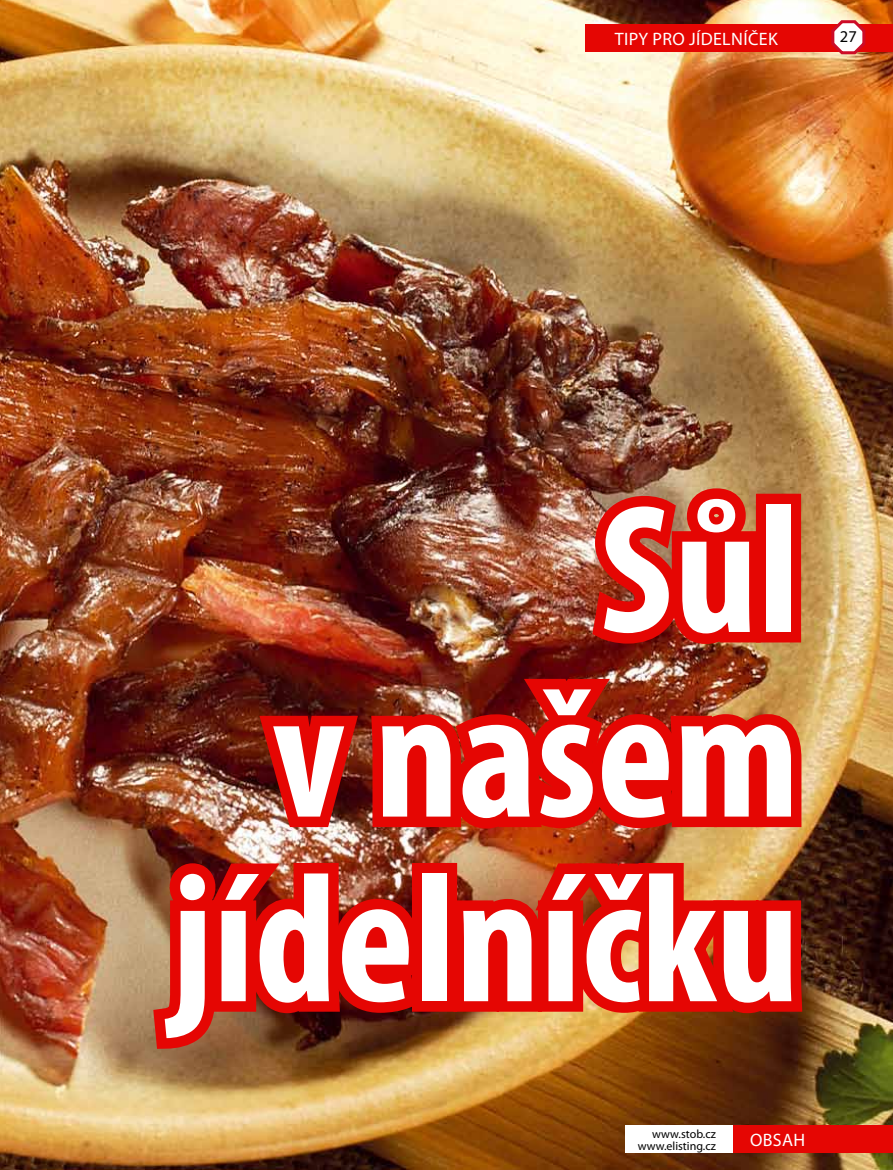
<style>
.page{position:relative;width:893px;height:1170px;background:#fff}
.page>*{position:absolute;margin:0;border:0;box-sizing:border-box;transform-origin:0 0}
.t1{font:700 condensed 184.5px/184.5px "Myriad Pro";color:#fff;text-align:right}
.t2{font:18px "Myriad Pro";letter-spacing:.02em;color:#fff}
.t3{font:16.5px "Myriad Pro";color:#000}
.t4{font:12px/12px "Myriad Pro";color:#000;text-align:right}
</style>
<div class="page">
<img style="left:0;top:0;width:893px;height:1169px">
<img style="left:575px;top:478px;width:197px;height:176px">
<div style="left:756px;top:493px;width:45px;height:149px;border:21px solid #e50603"></div>
<img style="left:247px;top:668px;width:565px;height:171px">
<img style="left:142px;top:845px;width:288px;height:215px">
<div style="left:412px;top:862px;width:45px;height:149px;border:21px solid #e50603"></div>
<img style="left:441px;top:845px;width:372px;height:178px">
<div style="left:585px;top:24px;width:308px;height:28px;background:#e50603"></div>
<div style="left:733px;top:1125px;width:160px;height:27px;background:#e50603"></div>
<div style="left:626px;top:1125px;width:107px;height:27px;background:#fff"></div>
<svg style="left:830px;top:17px;width:37px;height:39px"></svg>
<h2 class="t2" style="left:615px;top:28px;width:163px">Tipy pro jídeln íček</h2>
<h3 class="t3" style="left:840px;top:27px;width:18px">27</h3>
<h1 class="t1" style="left:172px;top:474px;width:629px">Sůl<br>v našem jídelníčku</h1>
<p class="t4" style="left:638px;top:1127px;width:80px">www.stob.cz www.elisting.cz</p>
<h2 class="t2" style="left:750px;top:1128px;width:57px">Obsah</h2>
</div>
